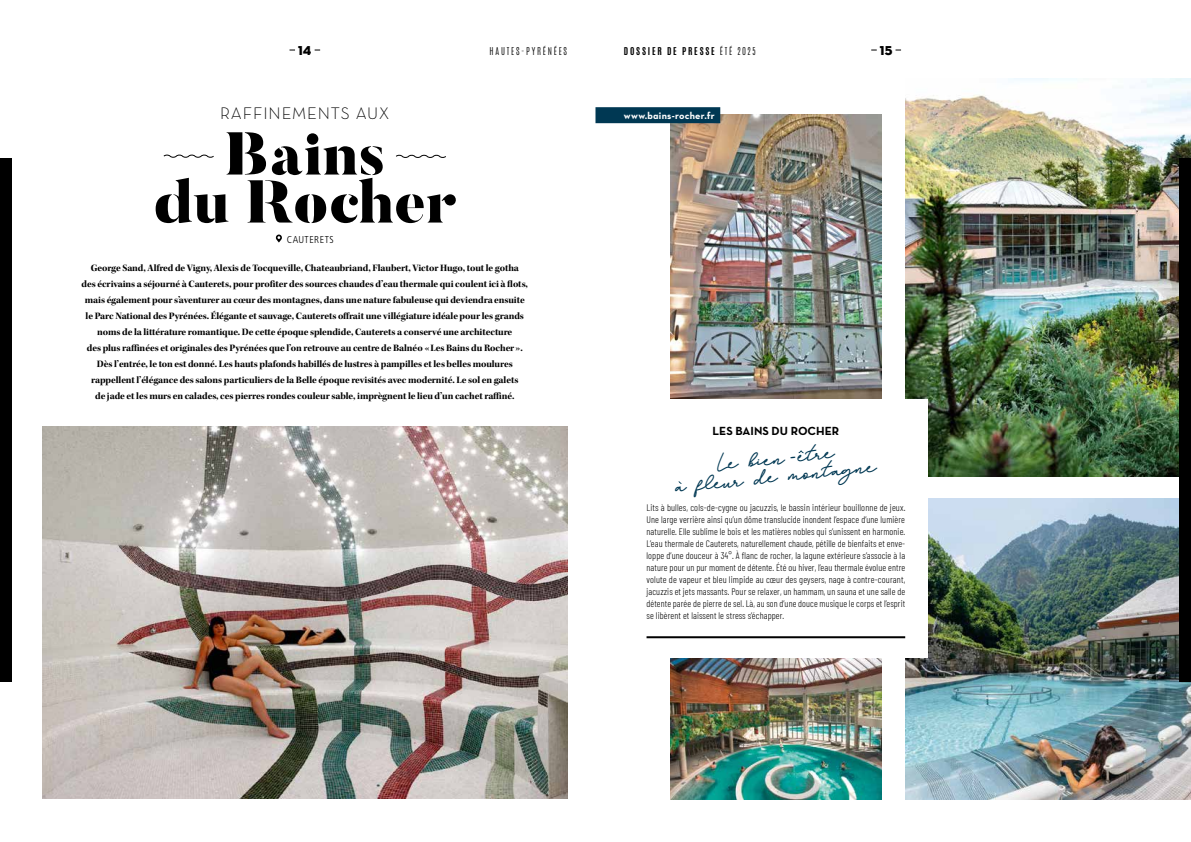
<style>
.page{position:relative;width:1191px;height:842px;background:#fff}
.page>*{position:absolute;margin:0;border:0;box-sizing:border-box;transform-origin:0 0}
.t1{font:900 60px/48px "Butler Stencil";color:#000;text-align:center}
.t2{font:20px/18px "Bathilda";color:#003853;text-align:center}
.t3{font:17px "Neutra Text Light Alt";letter-spacing:.05em;color:#000}
.t4{font:13px "Neutra Disp Titling";color:#000}
.t5{font:12px "Neutra Text Bold Alt";color:#000}
.t6{font:10px/16px "Kepler Std Bold Subh";letter-spacing:-.005em;color:#000;text-align:center}
.t7{font:10px "Neutra Text Bold Alt";letter-spacing:.025em;color:#fff}
.t8{font:300 condensed 10px "Frutiger LT Std";letter-spacing:.05em;color:#000}
.t9{font:300 9.5px/12px "Barlow Condensed";letter-spacing:.01em;color:#000;text-align:justify}
.t10{font:700 9px "Antonio";letter-spacing:.2em;color:#000}
.t11{font:300 9px "Antonio";letter-spacing:.2em;color:#000}
.s1{font-weight:300}
</style>
<div class="page">
<img style="left:905px;top:499px;width:286px;height:300px">
<img style="left:670px;top:115px;width:211px;height:284px">
<img style="left:670px;top:658px;width:211px;height:142px">
<img style="left:905px;top:79px;width:286px;height:397px">
<img style="left:43px;top:427px;width:524px;height:372px">
<svg style="left:163px;top:154px;width:51px;height:4px"></svg>
<svg style="left:396px;top:154px;width:50px;height:4px"></svg>
<svg style="left:276px;top:235px;width:6px;height:8px"></svg>
<div style="left:624px;top:400px;width:304px;height:258px;background:#fff"></div>
<hr style="left:646px;top:636px;width:259px;height:2px;background:#000">
<div style="left:595px;top:107px;width:125px;height:16px;background:#003853"></div>
<div style="left:1179px;top:159px;width:12px;height:523px;background:#000"></div>
<div style="left:0;top:159px;width:11px;height:523px;background:#000"></div>
<h3 class="t4" style="left:298px;top:42px;width:15px">14</h3>
<p class="t11" style="left:489px;top:44px;width:79px">HAUTES-PYRÉNÉES</p>
<p class="t10" style="left:624px;top:44px;width:133px">DOSSIER DE PRESSE <span class="s1">ÉTÉ 2025</span></p>
<h3 class="t4" style="left:880px;top:42px;width:14px">15</h3>
<h3 class="t3" style="left:220px;top:102px;width:171px">RAFFINEMENTS AUX</h3>
<h1 class="t1" style="left:153px;top:129px;width:305px">Bains<br>du Rocher</h1>
<p class="t8" style="left:287px;top:233px;width:48px">CAUTERETS</p>
<p class="t6" style="left:82px;top:260px;width:448px">George Sand, Alfred de Vigny, Alexis de Tocqueville, Chateaubriand, Flaubert, Victor Hugo, tout le gotha<br>des écrivains a séjourné à Cauterets, pour profiter des sources chaudes d’eau thermale qui coulent ici à flots, mais également pour s’aventurer au cœur des montagnes, dans une nature fabuleuse qui deviendra ensuite le Parc National des Pyrénées. Élégante et sauvage, Cauterets offrait une villégiature idéale pour les grands noms de la littérature romantique. De cette époque splendide, Cauterets a conservé une architecture<br>des plus raffinées et originales des Pyrénées que l’on retrouve au centre de Balnéo «Les Bains du Rocher».<br>Dès l’entrée, le ton est donné. Les hauts plafonds habillés de lustres à pampilles et les belles moulures rappellent l’élégance des salons particuliers de la Belle époque revisités avec modernité. Le sol en galets<br>de jade et les murs en calades, ces pierres rondes couleur sable, imprègnent le lieu d’un cachet raffiné.</p>
<p class="t7" style="left:624px;top:109px;width:92px">www.bains-rocher.fr</p>
<p class="t5" style="left:712px;top:423px;width:128px">LES BAINS DU ROCHER</p>
<h2 class="t2" style="left:672px;top:457px;width:204px;rotate:-6deg">Le bien-etre<br>a fleur de montagne</h2>
<p class="t9" style="left:646px;top:500px;width:260px">Lits à bulles, cols-de-cygne ou jacuzzis, le bassin intérieur bouillonne de jeux.<br>Une large verrière ainsi qu’un dôme translucide inondent l’espace d’une lumière naturelle. Elle sublime le bois et les matières nobles qui s’unissent en harmonie.<br>L’eau thermale de Cauterets, naturellement chaude, pétille de bienfaits et enve&shy;loppe d’une douceur à 34°. À flanc de rocher, la lagune extérieure s’associe à la nature pour un pur moment de détente. Été ou hiver, l’eau thermale évolue entre volute de vapeur et bleu limpide au cœur des geysers, nage à contre-courant, jacuzzis et jets massants. Pour se relaxer, un hammam, un sauna et une salle de détente parée de pierre de sel. Là, au son d’une douce musique le corps et l’esprit se libèrent et laissent le stress s’échapper.</p>
</div>
